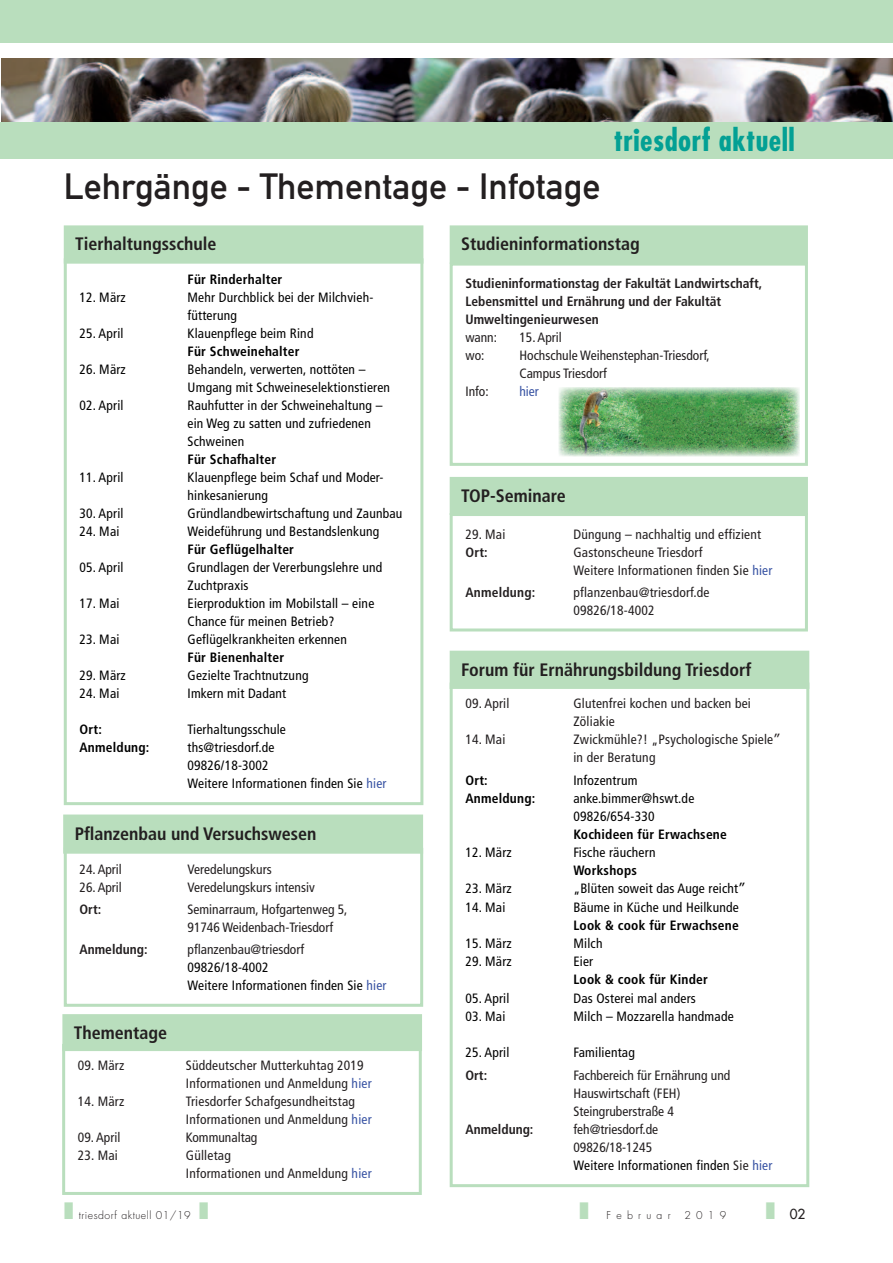
<style>
.page{position:relative;width:893px;height:1263px;background:#fff}
.page>*{position:absolute;margin:0;border:0;box-sizing:border-box;transform-origin:0 0}
.t1{font:36px "DIN Mittelschrift";color:#231f20}
.t2{font:700 condensed 30px "Futura";letter-spacing:.015em;color:#03a094}
.t3{font:700 condensed 18px "Frutiger";color:#231f20}
.t4{font:condensed 13.5px/18px "Frutiger";letter-spacing:.015em;color:#000}
.t5{font:condensed 13.5px/18px "Frutiger";letter-spacing:.015em;color:#231f20}
.t6{font:700 condensed 13.5px "Frutiger";letter-spacing:.015em;color:#000}
.t7{font:700 condensed 13.5px/18px "Frutiger";color:#231f20}
.t8{font:condensed 13.5px "Frutiger";color:#3853a3}
.t9{font:13.5px "Futura";color:#231f20}
.t10{font:300 10.5px "Futura";letter-spacing:.05em;color:#231f20}
.t11{font:300 10.5px "Futura";letter-spacing:.5em;color:#231f20}
.s1{color:#3853a3}
.s2{font-family:"Verdana";font-stretch:normal}
.s3{color:#000}
</style>
<div class="page">
<div style="left:0;top:0;width:893px;height:43px;background:#b9debd"></div>
<img style="left:1px;top:58px;width:892px;height:64px">
<div style="left:0;top:122px;width:893px;height:36px;background:#b9debd"></div>
<div style="left:65px;top:227px;width:357px;height:35px;background:#b9debd"></div>
<div style="left:64px;top:225px;width:359px;height:39px;border:3px solid #b9debd"></div>
<div style="left:64px;top:258px;width:359px;height:547px;border:3px solid #b9debd"></div>
<div style="left:451px;top:478px;width:355px;height:35px;background:#b9debd"></div>
<div style="left:450px;top:477px;width:358px;height:38px;border:3px solid #b9debd"></div>
<div style="left:450px;top:513px;width:358px;height:118px;border:3px solid #b9debd"></div>
<div style="left:451px;top:652px;width:357px;height:35px;background:#b9debd"></div>
<div style="left:450px;top:651px;width:359px;height:38px;border:3px solid #b9debd"></div>
<div style="left:450px;top:682px;width:359px;height:505px;border:3px solid #b9debd"></div>
<div style="left:65px;top:816px;width:357px;height:36px;background:#b9debd"></div>
<div style="left:63px;top:814px;width:360px;height:40px;border:3px solid #b9debd"></div>
<div style="left:64px;top:848px;width:359px;height:159px;border:3px solid #b9debd"></div>
<div style="left:64px;top:1016px;width:357px;height:33px;background:#b9debd"></div>
<div style="left:62px;top:1014px;width:360px;height:37px;border:3px solid #b9debd"></div>
<div style="left:62px;top:1044px;width:360px;height:151px;border:3px solid #b9debd"></div>
<div style="left:451px;top:227px;width:355px;height:35px;background:#b9debd"></div>
<div style="left:450px;top:225px;width:358px;height:39px;border:3px solid #b9debd"></div>
<div style="left:450px;top:263px;width:358px;height:203px;border:3px solid #b9debd"></div>
<img style="left:559px;top:387px;width:240px;height:69px">
<h2 class="t2" style="left:614px;top:120px;width:182px">triesdorf aktuell</h2>
<h1 class="t1" style="left:64px;top:165px;width:538px">Lehrgänge - Thementage - Infotage</h1>
<h3 class="t3" style="left:75px;top:233px;width:143px">Tierhaltungsschule</h3>
<p class="t6" style="left:188px;top:271px;width:96px">Für Rinderhalter</p>
<p class="t4" style="left:80px;top:289px;width:48px">12. März</p>
<p class="t4" style="left:188px;top:289px;width:187px">Mehr Durchblick bei der Milchvieh&shy;fütterung</p>
<p class="t4" style="left:80px;top:325px;width:46px">25. April</p>
<p class="t4" style="left:188px;top:325px;width:127px">Klauenpflege beim Rind</p>
<p class="t6" style="left:188px;top:343px;width:114px">Für Schweinehalter</p>
<p class="t4" style="left:80px;top:361px;width:48px">26. März</p>
<p class="t4" style="left:188px;top:361px;width:204px">Behandeln, verwerten, nottöten –<br>Umgang mit Schweineselektionstieren</p>
<p class="t4" style="left:80px;top:397px;width:46px">02. April</p>
<p class="t4" style="left:188px;top:397px;width:196px">Rauhfutter in der Schweinehaltung – ein Weg zu satten und zufriedenen<br>Schweinen</p>
<p class="t6" style="left:188px;top:451px;width:90px">Für Schafhalter</p>
<p class="t4" style="left:80px;top:469px;width:46px">11. April</p>
<p class="t4" style="left:188px;top:469px;width:198px">Klauenpflege beim Schaf und Moder&shy;hinkesanierung</p>
<p class="t4" style="left:80px;top:505px;width:46px">30. April</p>
<p class="t4" style="left:188px;top:505px;width:216px">Gründlandbewirtschaftung und Zaunbau</p>
<p class="t4" style="left:80px;top:523px;width:41px">24. Mai</p>
<p class="t4" style="left:188px;top:523px;width:193px">Weideführung und Bestandslenkung</p>
<p class="t6" style="left:188px;top:541px;width:108px">Für Geflügelhalter</p>
<p class="t4" style="left:80px;top:559px;width:46px">05. April</p>
<p class="t4" style="left:188px;top:559px;width:196px">Grundlagen der Vererbungslehre und<br>Zuchtpraxis</p>
<p class="t4" style="left:80px;top:595px;width:41px">17. Mai</p>
<p class="t4" style="left:188px;top:595px;width:188px">Eierproduktion im Mobilstall – eine<br>Chance für meinen Betrieb?</p>
<p class="t4" style="left:80px;top:631px;width:41px">23. Mai</p>
<p class="t4" style="left:188px;top:631px;width:161px">Geflügelkrankheiten erkennen</p>
<p class="t6" style="left:188px;top:649px;width:98px">Für Bienenhalter</p>
<p class="t4" style="left:80px;top:667px;width:48px">29. März</p>
<p class="t4" style="left:188px;top:667px;width:123px">Gezielte Trachtnutzung</p>
<p class="t4" style="left:80px;top:685px;width:41px">24. Mai</p>
<p class="t4" style="left:188px;top:685px;width:100px">Imkern mit Dadant</p>
<p class="t6" style="left:80px;top:721px;width:24px">Ort:</p>
<p class="t4" style="left:188px;top:721px;width:100px">Tierhaltungsschule</p>
<p class="t6" style="left:80px;top:739px;width:71px">Anmeldung:</p>
<p class="t4" style="left:188px;top:739px;width:200px">ths@triesdorf.de<br>09826/18-3002<br>Weitere Informationen finden Sie <span class="s1">hier</span></p>
<h3 class="t3" style="left:461px;top:233px;width:180px">Studieninformationstag</h3>
<p class="t7" style="left:465px;top:275px;width:298px">Studieninformationstag der Fakultät Landwirtschaft,<br>Lebensmittel und Ernährung und der Fakultät<br>Umweltingenieurwesen</p>
<p class="t5" style="left:465px;top:329px;width:33px">wann:</p>
<p class="t5" style="left:519px;top:329px;width:44px">15. April</p>
<p class="t5" style="left:465px;top:347px;width:20px">wo:</p>
<p class="t5" style="left:519px;top:347px;width:192px">Hochschule Weihenstephan-Triesdorf,<br>Campus Triesdorf</p>
<p class="t5" style="left:465px;top:383px;width:25px">Info:</p>
<p class="t8" style="left:519px;top:384px;width:21px">hier</p>
<h3 class="t3" style="left:461px;top:485px;width:106px">TOP-Seminare</h3>
<p class="t5" style="left:465px;top:525px;width:41px">29. Mai</p>
<p class="t5" style="left:573px;top:525px;width:189px">Düngung – nachhaltig und effizient</p>
<p class="t7" style="left:465px;top:543px;width:24px">Ort:</p>
<p class="t5" style="left:573px;top:543px;width:200px">Gastonscheune Triesdorf<br>Weitere Informationen finden Sie <span class="s1">hier</span></p>
<p class="t7" style="left:465px;top:583px;width:71px">Anmeldung:</p>
<p class="t5" style="left:573px;top:584px;width:138px">pflanzenbau@triesdorf.de<br>09826/18-4002</p>
<h3 class="t3" style="left:461px;top:659px;width:292px">Forum für Ernährungsbildung Triesdorf</h3>
<p class="t5" style="left:465px;top:695px;width:46px">09. April</p>
<p class="t5" style="left:573px;top:695px;width:179px">Glutenfrei kochen und backen bei<br>Zöliakie</p>
<p class="t5" style="left:465px;top:731px;width:41px">14. Mai</p>
<p class="t5" style="left:573px;top:731px;width:208px">Zwickmühle?! „Psychologische Spiele<span class="s2">” </span>in der Beratung</p>
<p class="t6" style="left:465px;top:772px;width:24px">Ort:</p>
<p class="t4" style="left:573px;top:771px;width:66px">Infozentrum</p>
<p class="t6" style="left:465px;top:790px;width:71px">Anmeldung:</p>
<p class="t4" style="left:573px;top:789px;width:122px">anke.bimmer@hswt.de<br>09826/654-330</p>
<p class="t6" style="left:573px;top:826px;width:155px">Kochideen für Erwachsene</p>
<p class="t4" style="left:465px;top:843px;width:48px">12. März</p>
<p class="t4" style="left:573px;top:843px;width:84px">Fische räuchern</p>
<p class="t6" style="left:573px;top:862px;width:65px">Workshops</p>
<p class="t4" style="left:465px;top:880px;width:48px">23. März</p>
<p class="t4" style="left:573px;top:880px;width:173px">„Blüten soweit das Auge reicht<span class="s2">”</span></p>
<p class="t4" style="left:465px;top:898px;width:41px">14. Mai</p>
<p class="t4" style="left:573px;top:898px;width:167px">Bäume in Küche und Heilkunde</p>
<p class="t6" style="left:573px;top:917px;width:167px">Look &amp; cook für Erwachsene</p>
<p class="t4" style="left:465px;top:934px;width:48px">15. März</p>
<p class="t4" style="left:573px;top:934px;width:31px">Milch</p>
<p class="t4" style="left:465px;top:952px;width:48px">29. März</p>
<p class="t4" style="left:573px;top:952px;width:21px">Eier</p>
<p class="t6" style="left:573px;top:972px;width:136px">Look &amp; cook für Kinder</p>
<p class="t4" style="left:465px;top:989px;width:46px">05. April</p>
<p class="t4" style="left:573px;top:989px;width:124px">Das Osterei mal anders</p>
<p class="t4" style="left:465px;top:1007px;width:41px">03. Mai</p>
<p class="t4" style="left:573px;top:1007px;width:162px">Milch – Mozzarella handmade</p>
<p class="t4" style="left:465px;top:1043px;width:46px">25. April</p>
<p class="t4" style="left:573px;top:1043px;width:63px">Familientag</p>
<p class="t7" style="left:465px;top:1066px;width:23px">Ort:</p>
<p class="t5" style="left:573px;top:1066px;width:158px">Fachbereich für Ernährung und<br>Hauswirtschaft (FEH)<br>Steingruberstraße 4</p>
<p class="t7" style="left:465px;top:1120px;width:70px">Anmeldung:</p>
<p class="t5" style="left:573px;top:1120px;width:200px">feh@triesdorf.de<br>09826/18-1245<br><span class="s3">Weitere Informationen finden</span> Sie <span class="s1">hier</span></p>
<h3 class="t3" style="left:75px;top:823px;width:243px">Pflanzenbau und Versuchswesen</h3>
<p class="t5" style="left:80px;top:860px;width:44px">24. April</p>
<p class="t5" style="left:188px;top:860px;width:86px">Veredelungskurs</p>
<p class="t5" style="left:80px;top:878px;width:44px">26. April</p>
<p class="t5" style="left:188px;top:878px;width:129px">Veredelungskurs intensiv</p>
<p class="t7" style="left:80px;top:900px;width:23px">Ort:</p>
<p class="t5" style="left:188px;top:900px;width:161px">Seminarraum, Hofgartenweg 5,<br>91746 Weidenbach-Triesdorf</p>
<p class="t7" style="left:80px;top:940px;width:70px">Anmeldung:</p>
<p class="t5" style="left:188px;top:941px;width:118px">pflanzenbau@triesdorf</p>
<p class="t4" style="left:188px;top:959px;width:200px">09826/18-4002<br>Weitere Informationen finden Sie <span class="s1">hier</span></p>
<h3 class="t3" style="left:74px;top:1022px;width:95px">Thementage</h3>
<p class="t5" style="left:78px;top:1056px;width:48px">09. März</p>
<p class="t5" style="left:186px;top:1056px;width:187px">Süddeutscher Mutterkuhtag 2019<br>Informationen und Anmeldung <span class="s1">hier</span></p>
<p class="t5" style="left:78px;top:1092px;width:48px">14. März</p>
<p class="t5" style="left:186px;top:1092px;width:187px">Triesdorfer Schafgesundheitstag<br>Informationen und Anmeldung <span class="s1">hier</span></p>
<p class="t5" style="left:78px;top:1128px;width:44px">09. April</p>
<p class="t5" style="left:186px;top:1128px;width:73px">Kommunaltag</p>
<p class="t5" style="left:78px;top:1146px;width:41px">23. Mai</p>
<p class="t5" style="left:186px;top:1146px;width:187px">Gülletag<br>Informationen und Anmeldung <span class="s1">hier</span></p>
<p class="t10" style="left:79px;top:1209px;width:114px">triesdorf aktuell 01/19</p>
<p class="t11" style="left:607px;top:1209px;width:66px">Februar</p>
<p class="t10" style="left:684px;top:1209px;width:43px">2019</p>
<p class="t9" style="left:790px;top:1205px;width:17px">02</p>
</div>
